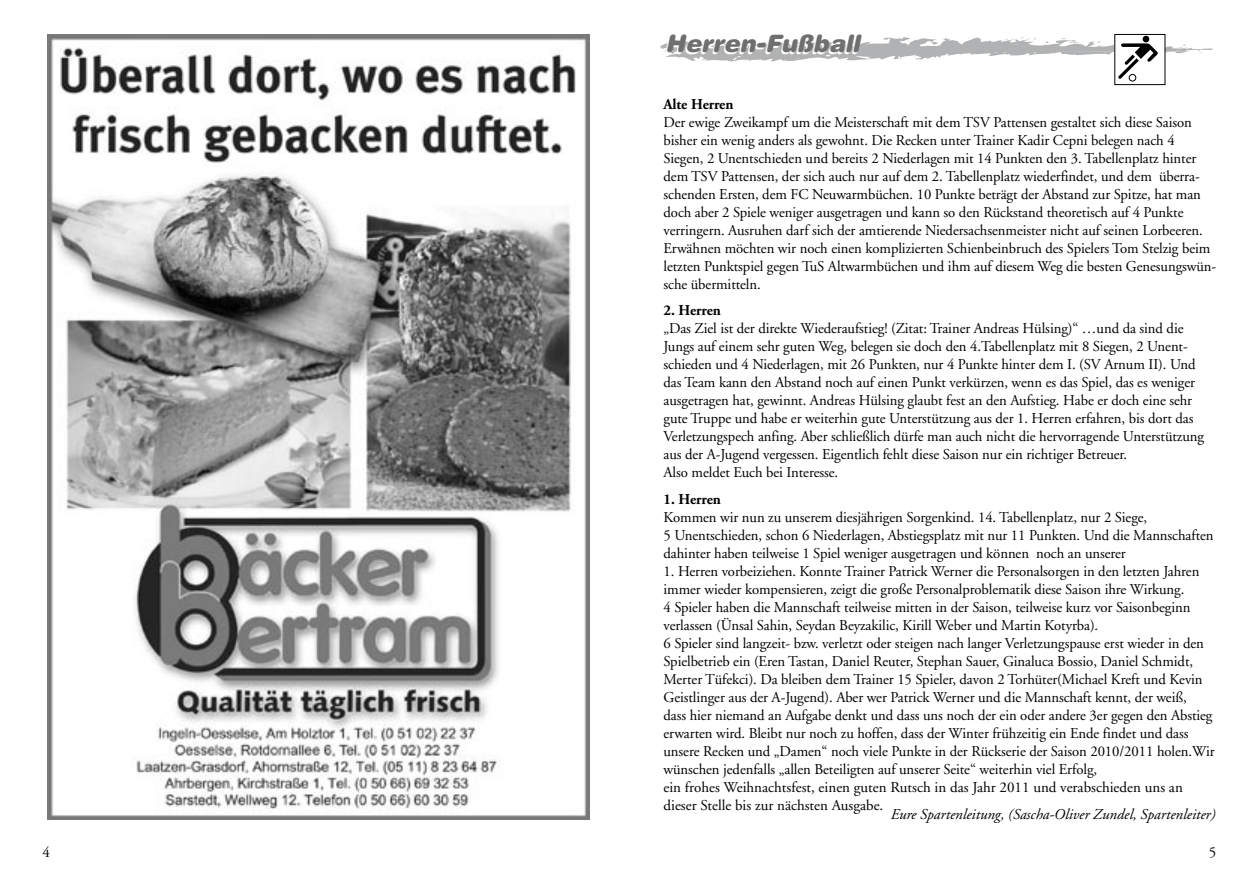
<style>
.page{position:relative;width:1259px;height:893px;background:#fff}
.page>*{position:absolute;margin:0;border:0;box-sizing:border-box;transform-origin:0 0}
.t1{font:italic 900 24px "Helvetica Rounded";color:#6f6f6f}
.t2{font:15px/18px "Adobe Garamond";letter-spacing:-.005em;color:#000}
.t3{font:italic 15px "Adobe Garamond";color:#000}
.t4{font:700 15px "Adobe Garamond";letter-spacing:-.005em;color:#000}
</style>
<div class="page">
<svg style="left:660px;top:35px;width:553px;height:45px"></svg>
<div style="left:1128px;top:74px;width:8px;height:7px;border:1px solid #000;border-radius:50%"></div>
<div style="left:1114px;top:34px;width:51px;height:51px;border:1px solid #000"></div>
<img style="left:47px;top:34px;width:542px;height:785px">
<p class="t2" style="left:43px;top:844px;width:9px">4</p>
<h1 class="t1" style="left:665px;top:28px;width:196px">Herren-Fußball</h1>
<p class="t4" style="left:663px;top:96px;width:71px">Alte Herren</p>
<p class="t2" style="left:663px;top:113px;width:554px">Der ewige Zweikampf um die Meisterschaft mit dem TSV Pattensen gestaltet sich diese Saison bisher ein wenig anders als gewohnt. Die Recken unter Trainer Kadir Cepni belegen nach 4<br>Siegen, 2 Unentschieden und bereits 2 Niederlagen mit 14 Punkten den 3. Tabellenplatz hinter dem TSV Pattensen, der sich auch nur auf dem 2. Tabellenplatz wiederfindet, und dem überra&shy;schenden Ersten, dem FC Neuwarmbüchen. 10 Punkte beträgt der Abstand zur Spitze, hat man doch aber 2 Spiele weniger ausgetragen und kann so den Rückstand theoretisch auf 4 Punkte verringern. Ausruhen darf sich der amtierende Niedersachsenmeister nicht auf seinen Lorbeeren.<br>Erwähnen möchten wir noch einen komplizierten Schienbeinbruch des Spielers Tom Stelzig beim letzten Punktspiel gegen TuS Altwarmbüchen und ihm auf diesem Weg die besten Genesungswün&shy;sche übermitteln.</p>
<p class="t4" style="left:663px;top:302px;width:59px">2. Herren</p>
<p class="t2" style="left:663px;top:320px;width:542px">„Das Ziel ist der direkte Wiederaufstieg! (Zitat: Trainer Andreas Hülsing)“ …und da sind die Jungs auf einem sehr guten Weg, belegen sie doch den 4.Tabellenplatz mit 8 Siegen, 2 Unent&shy;schieden und 4 Niederlagen, mit 26 Punkten, nur 4 Punkte hinter dem I. (SV Arnum II). Und das Team kann den Abstand noch auf einen Punkt verkürzen, wenn es das Spiel, das es weniger ausgetragen hat, gewinnt. Andreas Hülsing glaubt fest an den Aufstieg. Habe er doch eine sehr gute Truppe und habe er weiterhin gute Unterstützung aus der 1. Herren erfahren, bis dort das Verletzungspech anfing. Aber schließlich dürfe man auch nicht die hervorragende Unterstützung aus der A-Jugend vergessen. Eigentlich fehlt diese Saison nur ein richtiger Betreuer.<br>Also meldet Euch bei Interesse.</p>
<p class="t4" style="left:663px;top:491px;width:59px">1. Herren</p>
<p class="t2" style="left:663px;top:508px;width:551px">Kommen wir nun zu unserem diesjährigen Sorgenkind. 14. Tabellenplatz, nur 2 Siege,<br>5 Unentschieden, schon 6 Niederlagen, Abstiegsplatz mit nur 11 Punkten. Und die Mannschaften dahinter haben teilweise 1 Spiel weniger ausgetragen und können noch an unserer</p>
<p class="t2" style="left:663px;top:562px;width:552px">1. Herren vorbeiziehen. Konnte Trainer Patrick Werner die Personalsorgen in den letzten Jahren immer wieder kompensieren, zeigt die große Personalproblematik diese Saison ihre Wirkung.<br>4 Spieler haben die Mannschaft teilweise mitten in der Saison, teilweise kurz vor Saisonbeginn verlassen (Ünsal Sahin, Seydan Beyzakilic, Kirill Weber und Martin Kotyrba).<br>6 Spieler sind langzeit- bzw. verletzt oder steigen nach langer Verletzungspause erst wieder in den Spielbetrieb ein (Eren Tastan, Daniel Reuter, Stephan Sauer, Ginaluca Bossio, Daniel Schmidt, Merter Tüfekci). Da bleiben dem Trainer 15 Spieler, davon 2 Torhüter(Michael Kreft und Kevin Geistlinger aus der A-Jugend). Aber wer Patrick Werner und die Mannschaft kennt, der weiß,<br>dass hier niemand an Aufgabe denkt und dass uns noch der ein oder andere 3er gegen den Abstieg erwarten wird. Bleibt nur noch zu hoffen, dass der Winter frühzeitig ein Ende findet und dass unsere Recken und „Damen“ noch viele Punkte in der Rückserie der Saison 2010/2011 holen.Wir wünschen jedenfalls „allen Beteiligten auf unserer Seite“ weiterhin viel Erfolg,<br>ein frohes Weihnachtsfest, einen guten Rutsch in das Jahr 2011 und verabschieden uns an dieser Stelle bis zur nächsten Ausgabe.</p>
<p class="t3" style="left:891px;top:806px;width:326px">Eure Spartenleitung, (Sascha-Oliver Zundel, Spartenleiter)</p>
<p class="t2" style="left:1209px;top:844px;width:9px">5</p>
</div>
